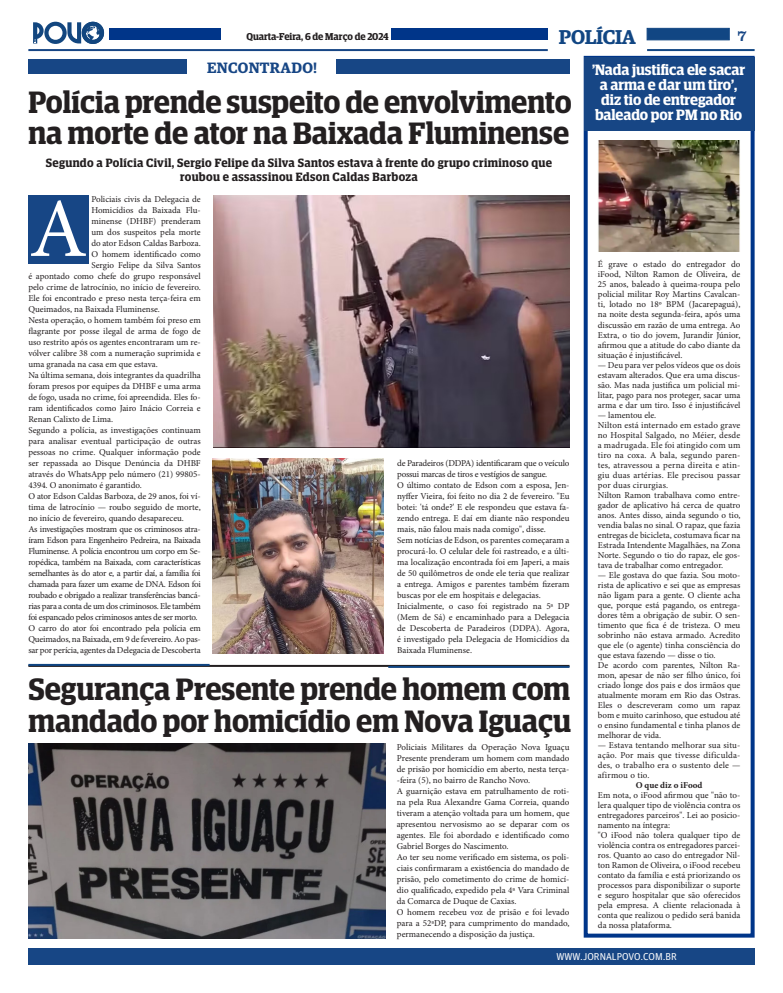
<style>
.page{position:relative;width:783px;height:993px;background:#fff}
.page>*{position:absolute;margin:0;border:0;box-sizing:border-box;transform-origin:0 0}
.t1{font:83.8px "Minion Pro";color:#fff}
.t2{font:600 30.9px/30.3px "Guardian Egyptian Display";letter-spacing:-.005em;color:#231f20}
.t3{font:600 20px "Guardian Egyptian";letter-spacing:-.02em;color:#114683}
.t4{font:16px "Clarendon BT";color:#174685}
.t5{font:600 15px/15px "Guardian Egyptian Display";color:#fff;text-align:center}
.t6{font:600 15px "Guardian Egyptian";letter-spacing:.02em;color:#174685}
.t7{font:600 12px/14px "Guardian Egyptian Display";letter-spacing:.025em;color:#231f20;text-align:center}
.t8{font:600 10px "Guardian Egyptian Display";color:#231f20}
.t9{font:10px "Guardian Agate Sans G1 D Regular";color:#fff}
.t10{font:9px/10px "Minion Pro";color:#231f20;text-align:justify}
.t11{font:9px/11px "Minion Pro";letter-spacing:-.02em;color:#231f20}
.t12{font:700 9px "Minion Pro";color:#231f20}
</style>
<div class="page">
<div style="left:28px;top:947px;width:726px;height:17px;background:#174685"></div>
<svg style="left:33px;top:22px;width:71px;height:22px"></svg>
<div style="left:646px;top:28px;width:83px;height:12px;background:#114683;border:1px solid #114683"></div>
<hr style="left:647px;top:49px;width:107px;height:2px;background:#114683">
<div style="left:391px;top:28px;width:156px;height:12px;background:#003589"></div>
<hr style="left:28px;top:49px;width:519px;height:2px;background:#174685">
<div style="left:109px;top:28px;width:112px;height:12px;background:#003589"></div>
<div style="left:583px;top:56px;width:171px;height:881px;border:4px solid #003589"></div>
<div style="left:583px;top:57px;width:171px;height:74px;background:#174685"></div>
<div style="left:336px;top:59px;width:233px;height:14px;background:#174685"></div>
<hr style="left:28px;top:664px;width:541px;height:2px;background:#231f20">
<hr style="left:28px;top:663px;width:181px;height:2px;background:#114683">
<hr style="left:388px;top:665px;width:181px;height:2px;background:#114683">
<div style="left:28px;top:60px;width:158px;height:14px;background:#174685"></div>
<img style="left:598px;top:140px;width:142px;height:111px">
<img style="left:213px;top:195px;width:356px;height:252px">
<div style="left:28px;top:195px;width:61px;height:68px;background:#174685"></div>
<img style="left:28px;top:743px;width:357px;height:194px">
<img style="left:213px;top:458px;width:170px;height:195px">
<p class="t8" style="left:246px;top:31px;width:144px">Quarta-Feira, 6 de Março de 2024</p>
<h3 class="t3" style="left:558px;top:22px;width:79px">POLÍCIA</h3>
<h3 class="t4" style="left:736px;top:25px;width:11px">7</h3>
<p class="t5" style="left:592px;top:62px;width:154px">'Nada justifica ele sacar a arma e dar um tiro', diz tio de entregador baleado por PM no Rio</p>
<p class="t6" style="left:207px;top:56px;width:111px">ENCONTRADO!</p>
<p class="t2" style="left:28px;top:87px;width:544px">Polícia prende suspeito de envolvimento na morte de ator na Baixada Fluminense</p>
<p class="t7" style="left:46px;top:156px;width:508px">Segundo a Polícia Civil, Sergio Felipe da Silva Santos estava à frente do grupo criminoso que roubou e assassinou Edson Caldas Barboza</p>
<p class="t1" style="left:29px;top:173px;width:59px">A</p>
<p class="t10" style="left:91px;top:194px;width:111px">Policiais civis da Delegacia de</p>
<p class="t10" style="left:91px;top:205px;width:111px">Homicídios da Baixada Flu-</p>
<p class="t10" style="left:91px;top:216px;width:111px">minense (DHBF) prenderam</p>
<p class="t10" style="left:91px;top:227px;width:111px">um dos suspeitos pela morte</p>
<p class="t10" style="left:91px;top:238px;width:111px">do ator Edson Caldas Barboza.</p>
<p class="t10" style="left:91px;top:249px;width:111px">O homem identificado como</p>
<p class="t10" style="left:91px;top:260px;width:111px">Sergio Felipe da Silva Santos</p>
<p class="t10" style="left:28px;top:271px;width:174px">é apontado como chefe do grupo responsável</p>
<p class="t10" style="left:28px;top:282px;width:174px">pelo crime de latrocínio, no início de fevereiro.</p>
<p class="t10" style="left:28px;top:293px;width:174px">Ele foi encontrado e preso nesta terça-feira em</p>
<p class="t10" style="left:28px;top:304px;width:133px">Queimados, na Baixada Fluminense.</p>
<p class="t10" style="left:28px;top:314px;width:174px;line-height:11px">Nesta operação, o homem também foi preso em flagrante por posse ilegal de arma de fogo de uso restrito após os agentes encontraram um re&shy;vólver calibre 38 com a numeração suprimida e uma granada na casa em que estava.</p>
<p class="t10" style="left:28px;top:369px;width:174px;line-height:11px">Na última semana, dois integrantes da quadrilha foram presos por equipes da DHBF e uma arma de fogo, usada no crime, foi apreendida. Eles fo&shy;ram identificados como Jairo Inácio Correia e Renan Calixto de Lima.</p>
<p class="t10" style="left:28px;top:424px;width:174px;line-height:11px">Segundo a polícia, as investigações continuam para analisar eventual participação de outras pessoas no crime. Qualquer informação pode ser repassada ao Disque Denúncia da DHBF através do WhatsApp pelo número (21) 99805- 4394. O anonimato é garantido.</p>
<p class="t10" style="left:28px;top:490px;width:174px;line-height:11px">O ator Edson Caldas Barboza, de 29 anos, foi ví&shy;tima de latrocínio — roubo seguido de morte, no início de fevereiro, quando desapareceu.</p>
<p class="t10" style="left:28px;top:523px;width:174px;line-height:11px">As investigações mostram que os criminosos atra&shy;íram Edson para Engenheiro Pedreira, na Baixada Fluminense. A polícia encontrou um corpo em Se&shy;ropédica, também na Baixada, com características semelhantes às do ator e, a partir daí, a família foi chamada para fazer um exame de DNA. Edson foi roubado e obrigado a realizar transferências bancá&shy;rias para a conta de um dos criminosos. Ele também foi espancado pelos criminosos antes de ser morto.</p>
<p class="t10" style="left:28px;top:622px;width:174px;line-height:11px">O carro do ator foi encontrado pela polícia em Queimados, na Baixada, em 9 de fevereiro. Ao pas&shy;sar por perícia, agentes da Delegacia de Descoberta</p>
<p class="t11" style="left:397px;top:457px;width:174px">de Paradeiros (DDPA) identificaram que o veículo possui marcas de tiros e vestígios de sangue.</p>
<p class="t10" style="left:397px;top:479px;width:174px;line-height:11px">O último contato de Edson com a esposa, Jen&shy;nyffer Vieira, foi feito no dia 2 de fevereiro. "Eu botei: 'tá onde?' E ele respondeu que estava fa&shy;zendo entrega. E daí em diante não respondeu mais, não falou mais nada comigo", disse.</p>
<p class="t10" style="left:397px;top:534px;width:174px;line-height:11px">Sem notícias de Edson, os parentes começaram a procurá-lo. O celular dele foi rastreado, e a últi&shy;ma localização encontrada foi em Japeri, a mais de 50 quilômetros de onde ele teria que realizar a entrega. Amigos e parentes também fizeram buscas por ele em hospitais e delegacias.</p>
<p class="t10" style="left:397px;top:600px;width:174px;line-height:11px">Inicialmente, o caso foi registrado na 5ª DP (Mem de Sá) e encaminhado para a Delegacia de Descoberta de Paradeiros (DDPA). Agora, é investigado pela Delegacia de Homicídios da Baixada Fluminense.</p>
<p class="t2" style="left:28px;top:673px;width:544px;line-height:32px">Segurança Presente prende homem com mandado por homicídio em Nova Iguaçu</p>
<p class="t10" style="left:397px;top:741px;width:174px;line-height:11px">Policiais Militares da Operação Nova Iguaçu Presente prenderam um homem com mandado de prisão por homicídio em aberto, nesta terça--feira (5), no bairro de Rancho Novo.</p>
<p class="t10" style="left:397px;top:785px;width:174px;line-height:11px">A guarnição estava em patrulhamento de roti&shy;na pela Rua Alexandre Gama Correia, quando tiveram a atenção voltada para um homem, que apresentou nervosismo ao se deparar com os agentes. Ele foi abordado e identificado como Gabriel Borges do Nascimento.</p>
<p class="t10" style="left:397px;top:851px;width:174px;line-height:11px">Ao ter seu nome verificado em sistema, os poli&shy;ciais confirmaram a exist6encia do mandado de prisão, pelo cometimento do crime de homicí&shy;dio qualificado, expedido pela 4ª Vara Criminal da Comarca de Duque de Caxias.</p>
<p class="t10" style="left:397px;top:906px;width:174px;line-height:11px">O homem recebeu voz de prisão e foi levado para a 52ªDP, para cumprimento do mandado, permanecendo a disposição da justiça.</p>
<p class="t10" style="left:597px;top:259px;width:144px">É grave o estado do entregador do iFood, Nilton Ramon de Oliveira, de 25 anos, baleado à queima-roupa pelo policial militar Roy Martins Cavalcan&shy;ti, lotado no 18º BPM (Jacarepaguá), na noite desta segunda-feira, após uma discussão em razão de uma entrega. Ao Extra, o tio do jovem, Jurandir Júnior, afirmou que a atitude do cabo diante da situação é injustificável.</p>
<p class="t10" style="left:597px;top:359px;width:144px">— Deu para ver pelos vídeos que os dois estavam alterados. Que era uma discus&shy;são. Mas nada justifica um policial mi&shy;litar, pago para nos proteger, sacar uma arma e dar um tiro. Isso é injustificável</p>
<p class="t10" style="left:597px;top:409px;width:60px">— lamentou ele.</p>
<p class="t10" style="left:597px;top:419px;width:144px">Nilton está internado em estado grave no Hospital Salgado, no Méier, desde a madrugada. Ele foi atingido com um tiro na coxa. A bala, segundo paren&shy;tes, atravessou a perna direita e atin&shy;giu duas artérias. Ele precisou passar por duas cirurgias.</p>
<p class="t10" style="left:597px;top:489px;width:144px">Nilton Ramon trabalhava como entre&shy;gador de aplicativo há cerca de quatro anos. Antes disso, ainda segundo o tio, vendia balas no sinal. O rapaz, que fazia entregas de bicicleta, costumava ficar na Estrada Intendente Magalhães, na Zona Norte. Segundo o tio do rapaz, ele gos&shy;tava de trabalhar como entregador.</p>
<p class="t10" style="left:597px;top:569px;width:144px">— Ele gostava do que fazia. Sou moto&shy;rista de aplicativo e sei que as empresas não ligam para a gente. O cliente acha que, porque está pagando, os entrega&shy;dores têm a obrigação de subir. O sen&shy;timento que fica é de tristeza. O meu sobrinho não estava armado. Acredito que ele (o agente) tinha consciência do que estava fazendo — disse o tio.</p>
<p class="t10" style="left:597px;top:659px;width:144px">De acordo com parentes, Nilton Ra&shy;mon, apesar de não ser filho único, foi criado longe dos pais e dos irmãos que atualmente moram em Rio das Ostras.<br>Eles o descreveram como um rapaz bom e muito carinhoso, que estudou até o ensino fundamental e tinha planos de melhorar de vida.</p>
<p class="t10" style="left:597px;top:739px;width:144px">— Estava tentando melhorar sua situ&shy;ação. Por mais que tivesse dificulda&shy;des, o trabalho era o sustento dele — afirmou o tio.</p>
<p class="t12" style="left:635px;top:778px;width:68px">O que diz o iFood</p>
<p class="t10" style="left:597px;top:789px;width:144px">Em nota, o iFood afirmou que "não to&shy;lera qualquer tipo de violência contra os entregadores parceiros". Lei ao posicio&shy;namento na íntegra:</p>
<p class="t10" style="left:597px;top:829px;width:144px">"O iFood não tolera qualquer tipo de violência contra os entregadores parcei&shy;ros. Quanto ao caso do entregador Nil&shy;ton Ramon de Oliveira, o iFood recebeu contato da família e está priorizando os processos para disponibilizar o suporte e seguro hospitalar que são oferecidos pela empresa. A cliente relacionada à conta que realizou o pedido será banida da nossa plataforma.</p>
<p class="t9" style="left:556px;top:949px;width:122px">WWW.JORNALPOVO.COM.BR</p>
</div>
